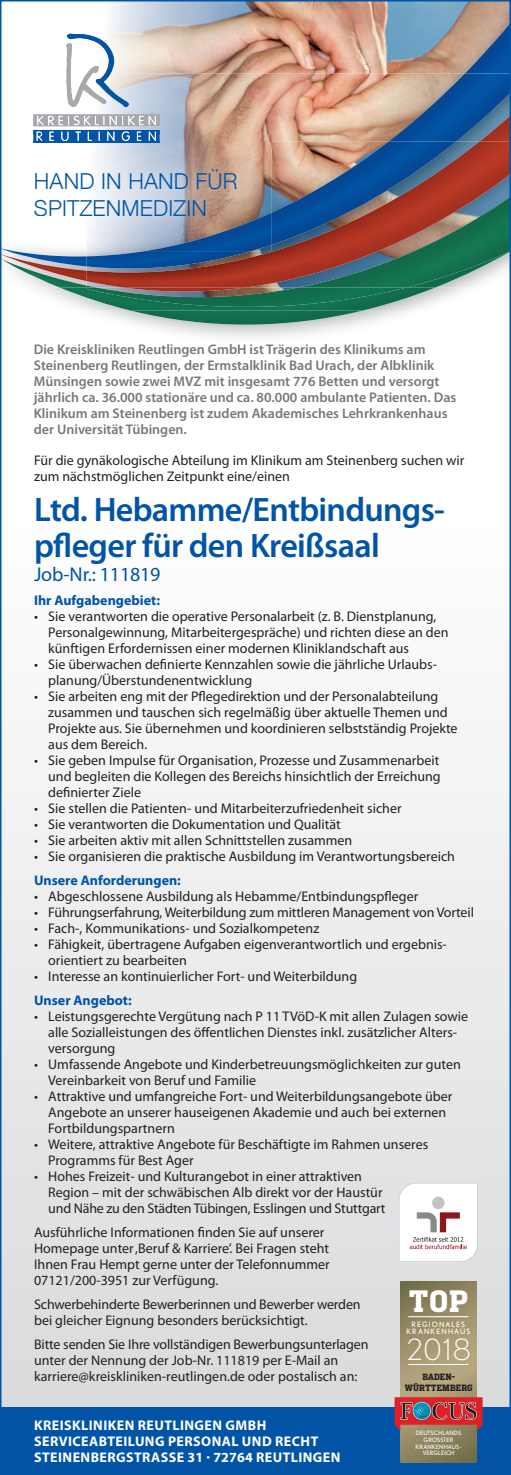
<style>
.page{position:relative;width:511px;height:1475px;background:#fff}
.page>*{position:absolute;margin:0;border:0;box-sizing:border-box;transform-origin:0 0}
.t1{font:600 34px/36px "Myriad Pro";letter-spacing:-.02em;color:#0154a6}
.t2{font:300 29.2px "Nobel";color:#fff}
.t3{font:700 28.8px "Heron Serif";color:#fff}
.t4{font:300 22px/26.4px "Helvetica Neue";letter-spacing:.01em;color:#0154a6}
.t5{font:20px "Myriad Pro";letter-spacing:-.01em;color:#0154a6}
.t6{font:14px/16px "Myriad Pro";color:#231f20}
.t7{font:600 14px/16px "Myriad Pro";color:#76787b}
.t8{font:700 14px/16px "Myriad Pro";letter-spacing:.03em;color:#fff}
.t9{font:700 14px "Myriad Pro";color:#0154a6}
.t10{font:700 8.6px/10.2px "Heron Serif";letter-spacing:.01em;color:#231f20;text-align:center}
.t11{font:7.4px/7.2px "Nobel";letter-spacing:.13em;color:#fff;text-align:center}
.t12{font:6px/6.6px "Nobel";color:#fff;text-align:center}
</style>
<div class="page">
<div style="left:0;top:448px;width:510px;height:1026px;background:linear-gradient(to bottom,#fff,#d6d7da)"></div>
<img style="left:37px;top:287px;width:433px;height:51px">
<img style="left:131px;top:311px;width:231px;height:13px">
<img style="left:60px;top:287px;width:374px;height:24px">
<img style="left:86px;top:287px;width:320px;height:20px">
<img style="left:69px;top:3px;width:438px;height:70px">
<img style="left:67px;top:34px;width:47px;height:39px">
<img style="left:66px;top:43px;width:33px;height:30px">
<img style="left:86px;top:73px;width:302px;height:69px">
<img style="left:106px;top:73px;width:23px;height:34px">
<img style="left:33px;top:130px;width:126px;height:5px">
<img style="left:33px;top:114px;width:126px;height:12px">
<svg style="left:37px;top:116px;width:119px;height:9px"></svg>
<img style="left:66px;top:73px;width:40px;height:34px">
<img style="left:33px;top:135px;width:238px;height:7px">
<svg style="left:37px;top:131px;width:119px;height:10px"></svg>
<img style="left:33px;top:142px;width:53px;height:1px">
<img style="left:86px;top:142px;width:421px;height:145px">
<img style="left:297px;top:196px;width:210px;height:91px">
<img style="left:3px;top:259px;width:83px;height:28px">
<svg style="left:86px;top:285px;width:11px;height:2px"></svg>
<img style="left:464px;top:22px;width:43px;height:51px">
<img style="left:388px;top:73px;width:119px;height:69px">
<img style="left:10px;top:252px;width:76px;height:14px">
<img style="left:86px;top:142px;width:369px;height:126px">
<img style="left:3px;top:248px;width:15px;height:4px">
<img style="left:139px;top:212px;width:132px;height:40px">
<div style="left:0;top:1406px;width:510px;height:68px;background:#0154a6"></div>
<svg style="left:398px;top:1182px;width:79px;height:79px"></svg>
<svg style="left:394px;top:1280px;width:88px;height:181px;background:#a18870"></svg>
<hr style="left:408px;top:1363px;width:60px;height:1px;background:#fff">
<hr style="left:408px;top:1315px;width:60px;height:1px;background:#fff">
<h3 class="t4" style="left:34px;top:168px;width:205px">HAND IN HAND FÜR<br>SPITZENMEDIZIN</h3>
<p class="t7" style="left:34px;top:343px;width:423px">Die Kreiskliniken Reutlingen GmbH ist Trägerin des Klinikums am Steinenberg Reutlingen, der Ermstalklinik Bad Urach, der Albklinik Münsingen sowie zwei MVZ mit insgesamt 776 Betten und versorgt jährlich ca. 36.000 stationäre und ca. 80.000 ambulante Patienten. Das Klinikum am Steinenberg ist zudem Akademisches Lehrkrankenhaus der Universität Tübingen.</p>
<p class="t6" style="left:34px;top:453px;width:431px">Für die gynäkologische Abteilung im Klinikum am Steinenberg suchen wir zum nächstmöglichen Zeitpunkt eine/einen</p>
<h1 class="t1" style="left:34px;top:494px;width:412px">Ltd. Hebamme/Entbindungs&shy;pfleger für den Kreißsaal</h1>
<h3 class="t5" style="left:34px;top:566px;width:128px">Job-Nr.: 111819</h3>
<p class="t9" style="left:34px;top:594px;width:127px">Ihr Aufgabengebiet:</p>
<p class="t6" style="left:48px;top:609px;width:401px;text-indent:-14px">• Sie verantworten die operative Personalarbeit (z. B. Dienstplanung,<br>Personalgewinnung, Mitarbeitergespräche) und richten diese an den künftigen Erfordernissen einer modernen Kliniklandschaft aus</p>
<p class="t6" style="left:48px;top:657px;width:390px;text-indent:-14px">• Sie überwachen definierte Kennzahlen sowie die jährliche Urlaubs&shy;planung/Überstundenentwicklung</p>
<p class="t6" style="left:48px;top:689px;width:410px;text-indent:-14px">• Sie arbeiten eng mit der Pflegedirektion und der Personalabteilung zusammen und tauschen sich regelmäßig über aktuelle Themen und Projekte aus. Sie übernehmen und koordinieren selbstständig Projekte aus dem Bereich.</p>
<p class="t6" style="left:48px;top:753px;width:393px;text-align:justify;text-indent:-14px">• Sie geben Impulse für Organisation, Prozesse und Zusammenarbeit und begleiten die Kollegen des Bereichs hinsichtlich der Erreichung definierter Ziele</p>
<p class="t6" style="left:34px;top:801px;width:369px">• Sie stellen die Patienten- und Mitarbeiterzufriedenheit sicher</p>
<p class="t6" style="left:34px;top:817px;width:308px">• Sie verantworten die Dokumentation und Qualität</p>
<p class="t6" style="left:34px;top:833px;width:319px">• Sie arbeiten aktiv mit allen Schnittstellen zusammen</p>
<p class="t6" style="left:34px;top:849px;width:422px">• Sie organisieren die praktische Ausbildung im Verantwortungsbereich</p>
<p class="t9" style="left:34px;top:874px;width:148px">Unsere Anforderungen:</p>
<p class="t6" style="left:34px;top:889px;width:385px">• Abgeschlossene Ausbildung als Hebamme/Entbindungspfleger</p>
<p class="t6" style="left:34px;top:905px;width:441px">• Führungserfahrung, Weiterbildung zum mittleren Management von Vorteil</p>
<p class="t6" style="left:34px;top:921px;width:286px">• Fach-, Kommunikations- und Sozialkompetenz</p>
<p class="t6" style="left:48px;top:937px;width:400px;text-indent:-14px">• Fähigkeit, übertragene Aufgaben eigenverantwortlich und ergebnis&shy;orientiert zu bearbeiten</p>
<p class="t6" style="left:34px;top:969px;width:324px">• Interesse an kontinuierlicher Fort- und Weiterbildung</p>
<p class="t9" style="left:34px;top:994px;width:99px">Unser Angebot:</p>
<p class="t6" style="left:48px;top:1009px;width:421px;text-indent:-14px">• Leistungsgerechte Vergütung nach P 11 TVöD-K mit allen Zulagen sowie alle Sozialleistungen des öffentlichen Dienstes inkl. zusätzlicher Alters&shy;versorgung</p>
<p class="t6" style="left:48px;top:1057px;width:414px;text-indent:-14px">• Umfassende Angebote und Kinderbetreuungsmöglichkeiten zur guten<br>Vereinbarkeit von Beruf und Familie</p>
<p class="t6" style="left:48px;top:1089px;width:405px;text-indent:-14px">• Attraktive und umfangreiche Fort- und Weiterbildungsangebote über<br>Angebote an unserer hauseigenen Akademie und auch bei externen<br>Fortbildungspartnern</p>
<p class="t6" style="left:48px;top:1137px;width:381px;text-indent:-14px">• Weitere, attraktive Angebote für Beschäftigte im Rahmen unseres<br>Programms für Best Ager</p>
<p class="t6" style="left:48px;top:1169px;width:338px;text-indent:-14px">• Hohes Freizeit- und Kulturangebot in einer attraktiven<br>Region – mit der schwäbischen Alb direkt vor der Haustür und Nähe zu den Städten Tübingen, Esslingen und Stuttgart</p>
<p class="t6" style="left:34px;top:1225px;width:297px">Ausführliche Informationen finden Sie auf unserer Homepage unter ‚Beruf &amp; Karriere’. Bei Fragen steht Ihnen Frau Hempt gerne unter der Telefonnummer 07121/200-3951 zur Verfügung.</p>
<p class="t6" style="left:34px;top:1297px;width:328px">Schwerbehinderte Bewerberinnen und Bewerber werden bei gleicher Eignung besonders berücksichtigt.</p>
<p class="t6" style="left:34px;top:1337px;width:336px">Bitte senden Sie Ihre vollständigen Bewerbungsunterlagen unter der Nennung der Job-Nr. 111819 per E-Mail an karriere@kreiskliniken-reutlingen.de oder postalisch an:</p>
<h3 class="t3" style="left:408px;top:1284px;width:61px">TOP</h3>
<p class="t11" style="left:406px;top:1320px;width:65px">REGIONALES<br>KRANKENHAUS</p>
<h2 class="t2" style="left:405px;top:1332px;width:67px">2018</h2>
<p class="t10" style="left:404px;top:1371px;width:69px">BADEN-<br>WÜRTTEMBERG</p>
<p class="t8" style="left:34px;top:1418px;width:307px">KREISKLINIKEN REUTLINGEN GMBH<br>SERVICEABTEILUNG PERSONAL UND RECHT<br>STEINENBERGSTRASSE 31 · 72764 REUTLINGEN</p>
<p class="t12" style="left:415px;top:1429px;width:48px">DEUTSCHLANDS<br>GRÖSSTER<br>KRANKENHAUS-<br>VERGLEICH</p>
</div>
